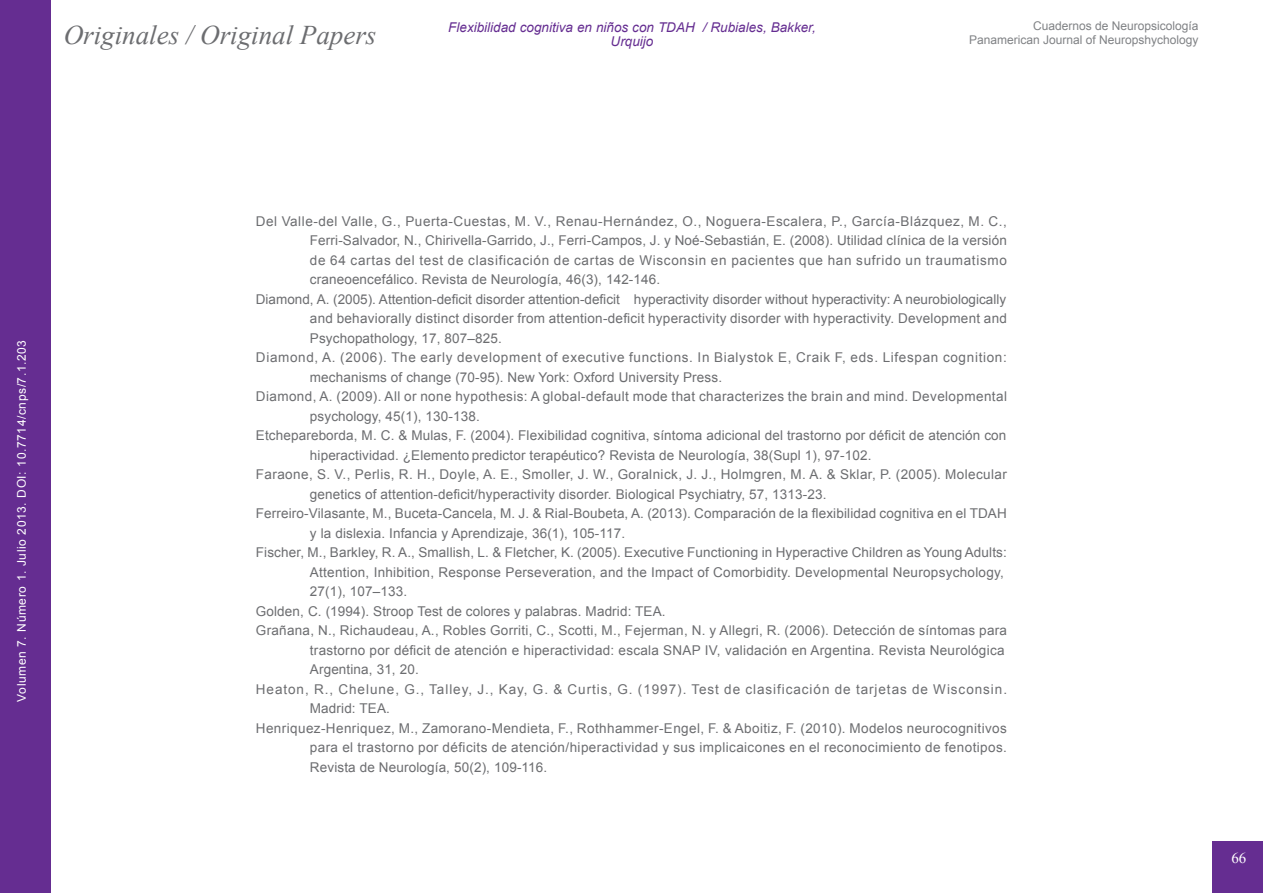
<style>
.page{position:relative;width:1263px;height:893px;background:#fff}
.page>*{position:absolute;margin:0;border:0;box-sizing:border-box;transform-origin:0 0}
.t1{font:italic 27px "Times New Roman";color:#6c6d70}
.t2{font:15px "Times New Roman";color:#fff}
.t3{font:13.5px "Arial";letter-spacing:.02em;color:#6c6d70}
.t4{font:13.5px "Arial";letter-spacing:.05em;color:#6c6d70}
.t5{font:13.5px "Arial";color:#6c6d70}
.t6{font:13.5px "Arial";letter-spacing:.04em;color:#6c6d70}
.t7{font:13.5px "Arial";letter-spacing:.07em;color:#6c6d70}
.t8{font:italic 13.5px/13.5px "Arial";color:#652d91;text-align:center}
.t9{font:12px "Arial";color:#808285}
.t10{font:12px "Arial";letter-spacing:.05em;color:#fff}
</style>
<div class="page">
<div style="left:0;top:0;width:51px;height:893px;background:#652d91"></div>
<div style="left:1212px;top:841px;width:51px;height:52px;background:#652d91"></div>
<p class="t9" style="left:1033px;top:18px;width:167px">Cuadernos de Neuropsicología</p>
<p class="t8" style="left:448px;top:21px;width:369px">Flexibilidad cognitiva en niños con TDAH / Rubiales, Bakker,<br>Urquijo</p>
<h1 class="t1" style="left:64px;top:17px;width:314px">Originales / Original Papers</h1>
<p class="t9" style="left:969px;top:32px;width:231px">Panamerican Journal of Neuropshychology</p>
<p class="t10" style="left:14px;top:702px;width:363px;rotate:-90deg">Volumen 7. Número 1. Julio 2013. DOI: 10.7714/cnps/7.1.203</p>
<p class="t6" style="left:256px;top:212px;width:752px">Del Valle-del Valle, G., Puerta-Cuestas, M. V., Renau-Hernández, O., Noguera-Escalera, P., García-Blázquez, M. C.,</p>
<p class="t3" style="left:310px;top:232px;width:698px">Ferri-Salvador, N., Chirivella-Garrido, J., Ferri-Campos, J. y Noé-Sebastián, E. (2008). Utilidad clínica de la versión</p>
<p class="t4" style="left:310px;top:251px;width:698px">de 64 cartas del test de clasificación de cartas de Wisconsin en pacientes que han sufrido un traumatismo</p>
<p class="t3" style="left:310px;top:271px;width:352px">craneoencefálico. Revista de Neurología, 46(3), 142-146.</p>
<p class="t5" style="left:256px;top:290px;width:752px">Diamond, A. (2005). Attention-deficit disorder attention-deficit hyperactivity disorder without hyperactivity: A neurobiologically</p>
<p class="t3" style="left:310px;top:310px;width:698px">and behaviorally distinct disorder from attention-deficit hyperactivity disorder with hyperactivity. Development and</p>
<p class="t3" style="left:310px;top:329px;width:193px">Psychopathology, 17, 807–825.</p>
<p class="t4" style="left:256px;top:349px;width:752px">Diamond, A. (2006). The early development of executive functions. In Bialystok E, Craik F, eds. Lifespan cognition:</p>
<p class="t3" style="left:310px;top:368px;width:414px">mechanisms of change (70-95). New York: Oxford University Press.</p>
<p class="t3" style="left:256px;top:388px;width:753px">Diamond, A. (2009). All or none hypothesis: A global-default mode that characterizes the brain and mind. Developmental</p>
<p class="t3" style="left:310px;top:407px;width:171px">psychology, 45(1), 130-138.</p>
<p class="t3" style="left:256px;top:427px;width:752px">Etchepareborda, M. C. &amp; Mulas, F. (2004). Flexibilidad cognitiva, síntoma adicional del trastorno por déficit de atención con</p>
<p class="t3" style="left:310px;top:446px;width:563px">hiperactividad. ¿Elemento predictor terapéutico? Revista de Neurología, 38(Supl 1), 97-102.</p>
<p class="t3" style="left:256px;top:466px;width:752px">Faraone, S. V., Perlis, R. H., Doyle, A. E., Smoller, J. W., Goralnick, J. J., Holmgren, M. A. &amp; Sklar, P. (2005). Molecular</p>
<p class="t3" style="left:310px;top:485px;width:518px">genetics of attention-deficit/hyperactivity disorder. Biological Psychiatry, 57, 1313-23.</p>
<p class="t3" style="left:256px;top:505px;width:752px">Ferreiro-Vilasante, M., Buceta-Cancela, M. J. &amp; Rial-Boubeta, A. (2013). Comparación de la flexibilidad cognitiva en el TDAH</p>
<p class="t3" style="left:310px;top:524px;width:317px">y la dislexia. Infancia y Aprendizaje, 36(1), 105-117.</p>
<p class="t3" style="left:256px;top:544px;width:752px">Fischer, M., Barkley, R. A., Smallish, L. &amp; Fletcher, K. (2005). Executive Functioning in Hyperactive Children as Young Adults:</p>
<p class="t3" style="left:310px;top:563px;width:695px">Attention, Inhibition, Response Perseveration, and the Impact of Comorbidity. Developmental Neuropsychology,</p>
<p class="t3" style="left:310px;top:583px;width:99px">27(1), 107–133.</p>
<p class="t3" style="left:256px;top:602px;width:411px">Golden, C. (1994). Stroop Test de colores y palabras. Madrid: TEA.</p>
<p class="t3" style="left:256px;top:622px;width:753px">Grañana, N., Richaudeau, A., Robles Gorriti, C., Scotti, M., Fejerman, N. y Allegri, R. (2006). Detección de síntomas para</p>
<p class="t3" style="left:310px;top:641px;width:696px">trastorno por déficit de atención e hiperactividad: escala SNAP IV, validación en Argentina. Revista Neurológica</p>
<p class="t3" style="left:310px;top:661px;width:110px">Argentina, 31, 20.</p>
<p class="t7" style="left:256px;top:680px;width:753px">Heaton, R., Chelune, G., Talley, J., Kay, G. &amp; Curtis, G. (1997). Test de clasificación de tarjetas de Wisconsin.</p>
<p class="t3" style="left:310px;top:700px;width:82px">Madrid: TEA.</p>
<p class="t3" style="left:256px;top:719px;width:752px">Henriquez-Henriquez, M., Zamorano-Mendieta, F., Rothhammer-Engel, F. &amp; Aboitiz, F. (2010). Modelos neurocognitivos</p>
<p class="t3" style="left:310px;top:739px;width:698px">para el trastorno por déficits de atención/hiperactividad y sus implicaicones en el reconocimiento de fenotipos.</p>
<p class="t3" style="left:310px;top:758px;width:239px">Revista de Neurología, 50(2), 109-116.</p>
<p class="t2" style="left:1231px;top:848px;width:16px">66</p>
</div>
